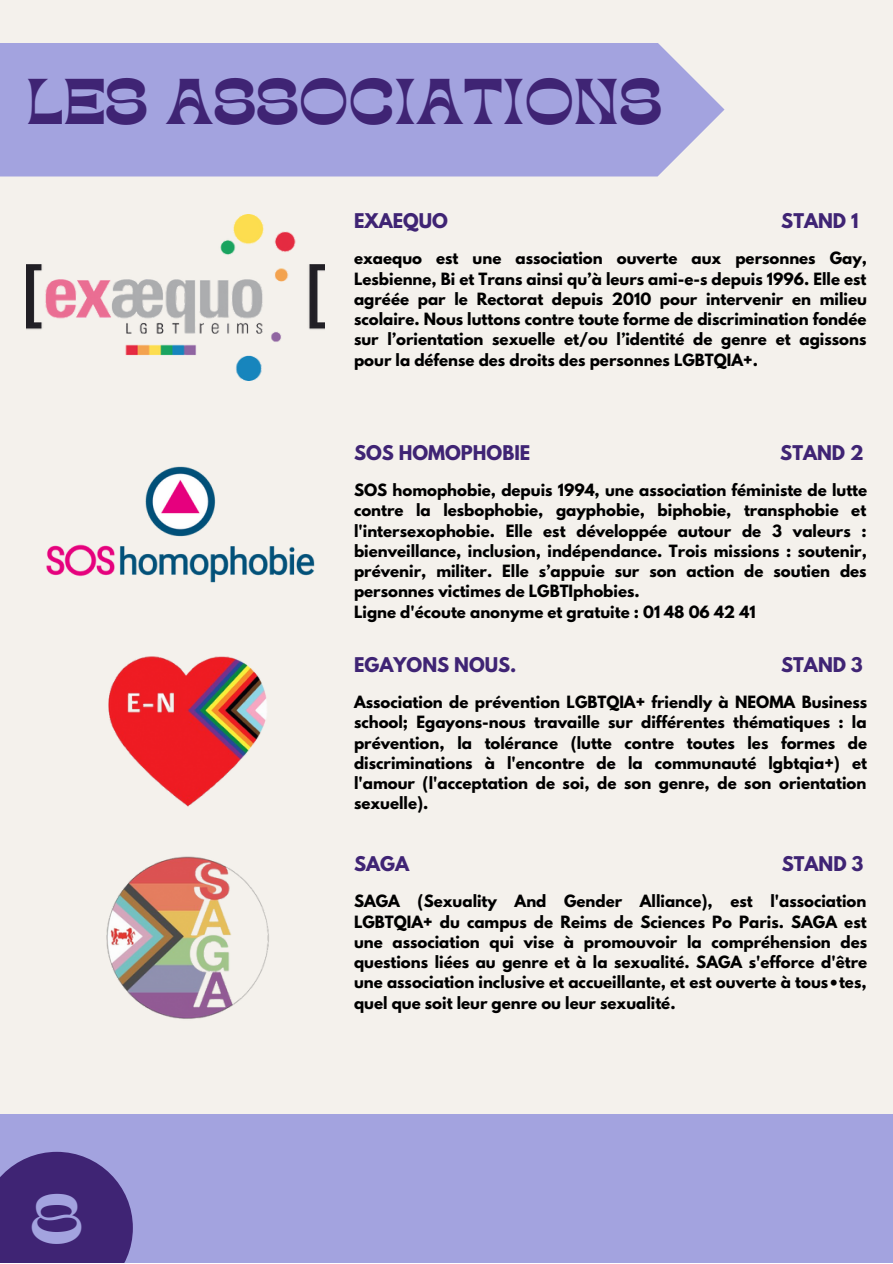
<style>
.page{position:relative;width:893px;height:1264px;background:#fff}
.page>*{position:absolute;margin:0;border:0;box-sizing:border-box;transform-origin:0 0}
.t1{font:48.15px "TANKINDRED Display";color:#a3a3df}
.t2{font:45.15px "TANKINDRED Display";color:#3f2474}
.t3{font:700 18px "League Spartan";color:#3f2474}
.t4{font:700 15px/20.2px "League Spartan";color:#000;text-align:justify}
</style>
<div class="page">
<div style="left:0;top:0;width:892px;height:1262px;background:#f4f1ec"></div>
<div style="left:0;top:43px;width:724px;height:133px;background:#a3a3df"></div>
<div style="left:0;top:1114px;width:892px;height:148px;background:#a3a3df"></div>
<div style="left:0;top:1151px;width:133px;height:111px;background:#3f2474"></div>
<img style="left:26px;top:214px;width:298px;height:167px">
<img style="left:46px;top:466px;width:269px;height:117px">
<img style="left:108px;top:656px;width:159px;height:151px">
<img style="left:106px;top:856px;width:163px;height:163px">
<h2 class="t2" style="left:27px;top:75px;width:636px">LES ASSOCIATIONS</h2>
<p class="t3" style="left:354px;top:212px;width:95px">EXAEQUO</p>
<p class="t3" style="left:781px;top:212px;width:79px">STAND 1</p>
<p class="t4" style="left:354px;top:250px;width:514px">exaequo est une association ouverte aux personnes Gay, Lesbienne, Bi et Trans ainsi qu’à leurs ami-e-s depuis 1996. Elle est agréée par le Rectorat depuis 2010 pour intervenir en milieu scolaire. Nous luttons contre toute forme de discrimination fondée sur l’orientation sexuelle et/ou l’identité de genre et agissons pour la défense des droits des personnes LGBTQIA+.</p>
<p class="t3" style="left:354px;top:444px;width:178px">SOS HOMOPHOBIE</p>
<p class="t3" style="left:780px;top:444px;width:85px">STAND 2</p>
<p class="t4" style="left:354px;top:482px;width:514px;text-align:left">SOS homophobie, depuis 1994, une association féministe de lutte contre la lesbophobie, gayphobie, biphobie, transphobie et l'intersexophobie. Elle est développée autour de 3 valeurs : bienveillance, inclusion, indépendance. Trois missions : soutenir, prévenir, militer. Elle s’appuie sur son action de soutien des personnes victimes de LGBTIphobies.<br>Ligne d'écoute anonyme et gratuite : 01 48 06 42 41</p>
<p class="t3" style="left:354px;top:656px;width:164px">EGAYONS NOUS.</p>
<p class="t3" style="left:781px;top:656px;width:83px">STAND 3</p>
<p class="t4" style="left:354px;top:694px;width:514px">Association de prévention LGBTQIA+ friendly à NEOMA Business school; Egayons-nous travaille sur différentes thématiques : la prévention, la tolérance (lutte contre toutes les formes de discriminations à l'encontre de la communauté lgbtqia+) et l'amour (l'acceptation de soi, de son genre, de son orientation sexuelle).</p>
<h1 class="t1" style="left:31px;top:1191px;width:54px">8</h1>
<p class="t3" style="left:354px;top:855px;width:57px">SAGA</p>
<p class="t3" style="left:781px;top:855px;width:83px">STAND 3</p>
<p class="t4" style="left:354px;top:893px;width:514px">SAGA (Sexuality And Gender Alliance), est l'association LGBTQIA+ du campus de Reims de Sciences Po Paris. SAGA est une association qui vise à promouvoir la compréhension des questions liées au genre et à la sexualité. SAGA s'efforce d'être une association inclusive et accueillante, et est ouverte à tous•tes, quel que soit leur genre ou leur sexualité.</p>
</div>
